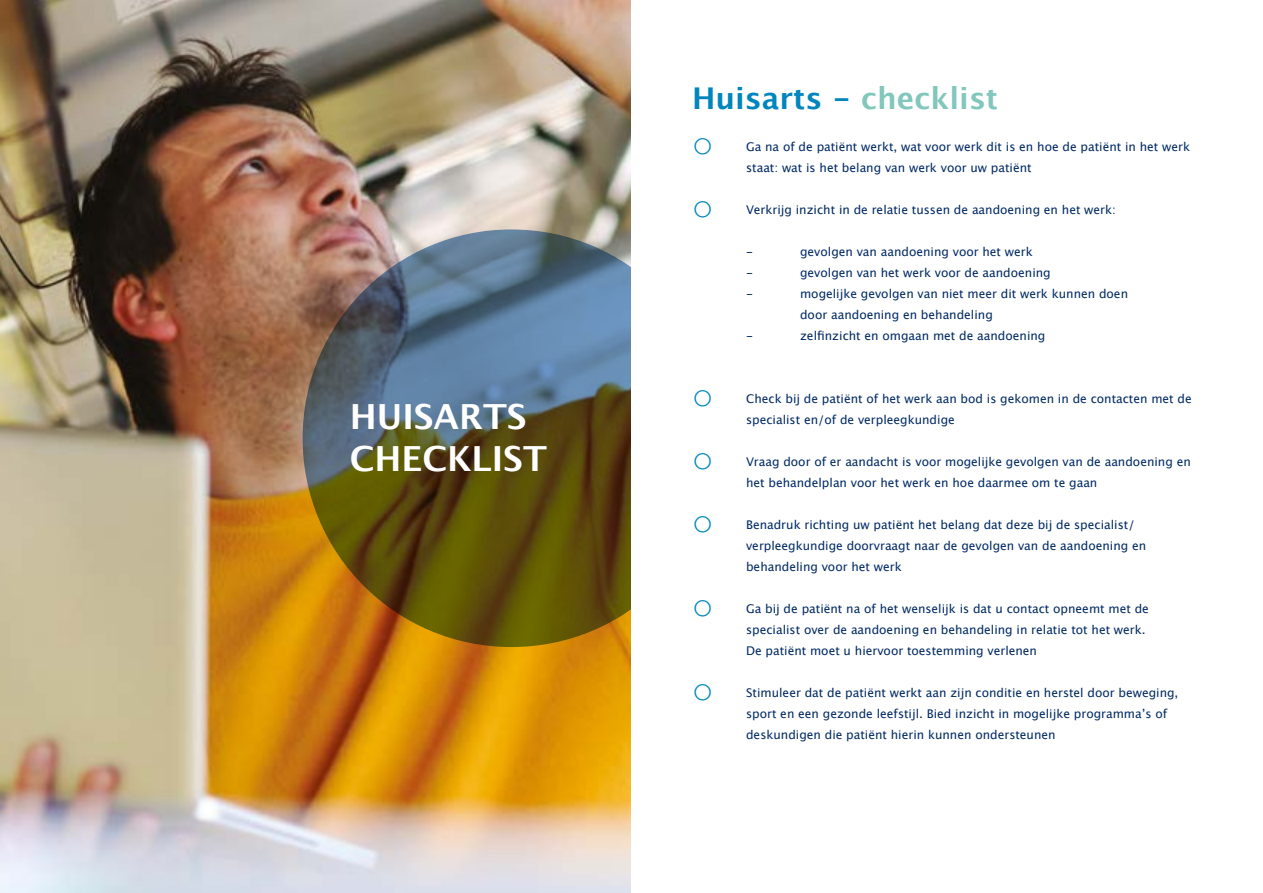
<style>
.page{position:relative;width:1263px;height:893px;background:#fff}
.page>*{position:absolute;margin:0;border:0;box-sizing:border-box;transform-origin:0 0}
.t1{font:700 34.65px/41.5px "Lucida Grande";color:#fff}
.t2{font:700 30px "Lucida Grande";color:#0085bd}
.t3{font:12px/21px "Lucida Grande";color:#002a64}
.s1{color:#82c7bb}
.s2{font-size:37.5px;color:#0085bd}
</style>
<div class="page">
<img style="left:0;top:0;width:631px;height:893px">
<svg style="left:303px;top:229px;width:417px;height:418px;background:#5a5f49"></svg>
<div style="left:631px;top:0;width:632px;height:893px;background:#fff"></div>
<h1 class="t1" style="left:350px;top:396px;width:199px">HUISARTS<br>CHECKLIST</h1>
<h2 class="t2" style="left:692px;top:73px;width:307px">Huisarts - <span class="s1">checklist</span></h2>
<p class="t3" style="left:746px;top:136px;width:445px;text-indent:-54px"><span class="s2">○</span> Ga na of de patiënt werkt, wat voor werk dit is en hoe de patiënt in het werk staat: wat is het belang van werk voor uw patiënt</p>
<p class="t3" style="left:692px;top:199px;width:425px"><span class="s2">○</span> Verkrijg inzicht in de relatie tussen de aandoening en het werk:</p>
<p class="t3" style="left:746px;top:241px;width:8px">-</p>
<p class="t3" style="left:800px;top:241px;width:234px">gevolgen van aandoening voor het werk</p>
<p class="t3" style="left:746px;top:262px;width:8px">-</p>
<p class="t3" style="left:800px;top:262px;width:252px">gevolgen van het werk voor de aandoening</p>
<p class="t3" style="left:746px;top:283px;width:8px">-</p>
<p class="t3" style="left:800px;top:283px;width:329px">mogelijke gevolgen van niet meer dit werk kunnen doen door aandoening en behandeling</p>
<p class="t3" style="left:746px;top:325px;width:8px">-</p>
<p class="t3" style="left:800px;top:325px;width:247px">zelfinzicht en omgaan met de aandoening</p>
<p class="t3" style="left:746px;top:388px;width:447px;text-indent:-54px"><span class="s2">○</span> Check bij de patiënt of het werk aan bod is gekomen in de contacten met de specialist en/of de verpleegkundige</p>
<p class="t3" style="left:746px;top:451px;width:446px;text-indent:-54px"><span class="s2">○</span> Vraag door of er aandacht is voor mogelijke gevolgen van de aandoening en het behandelplan voor het werk en hoe daarmee om te gaan</p>
<p class="t3" style="left:746px;top:514px;width:402px;text-indent:-54px"><span class="s2">○</span> Benadruk richting uw patiënt het belang dat deze bij de specialist/ verpleegkundige doorvraagt naar de gevolgen van de aandoening en behandeling voor het werk</p>
<p class="t3" style="left:746px;top:598px;width:404px;text-indent:-54px"><span class="s2">○</span> Ga bij de patiënt na of het wenselijk is dat u contact opneemt met de specialist over de aandoening en behandeling in relatie tot het werk.<br>De patiënt moet u hiervoor toestemming verlenen</p>
<p class="t3" style="left:746px;top:682px;width:434px;text-indent:-54px"><span class="s2">○</span> Stimuleer dat de patiënt werkt aan zijn conditie en herstel door beweging, sport en een gezonde leefstijl. Bied inzicht in mogelijke programma’s of deskundigen die patiënt hierin kunnen ondersteunen</p>
</div>
